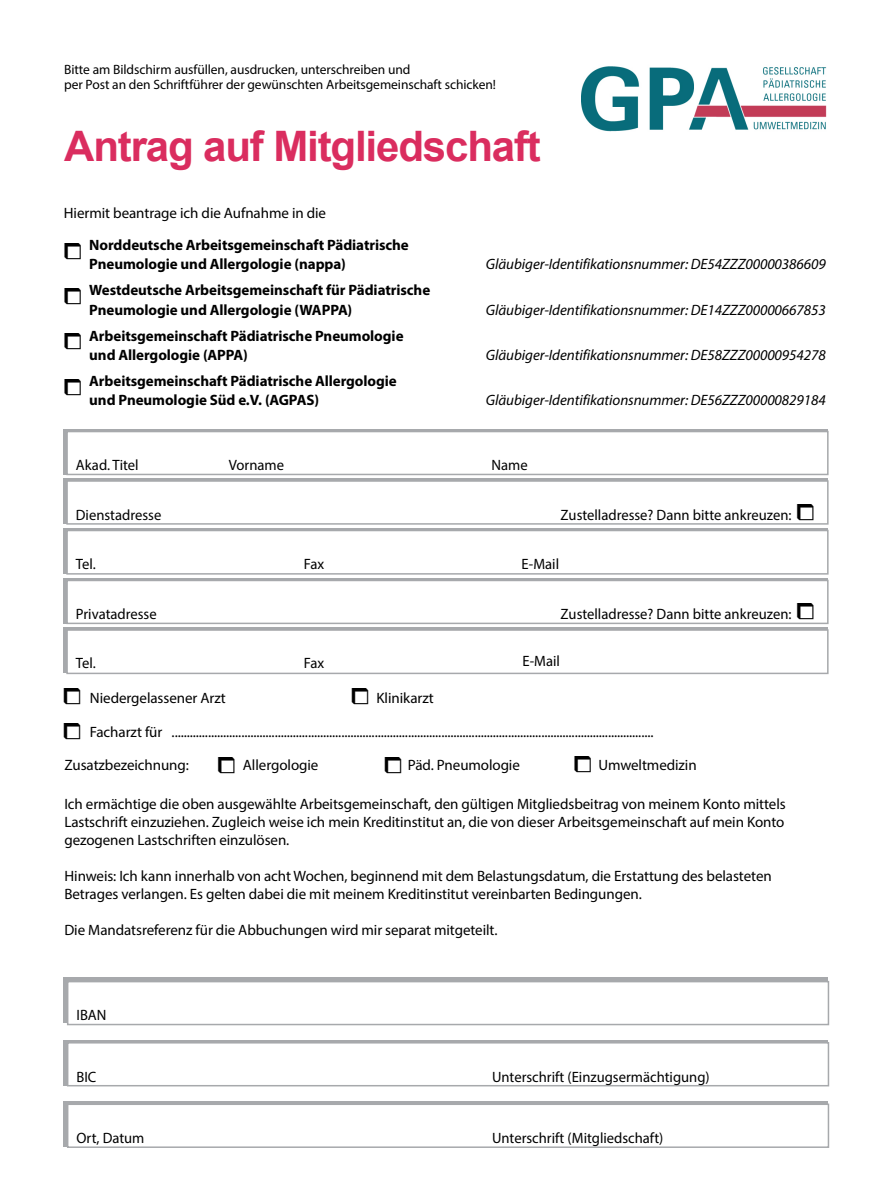
<style>
.page{position:relative;width:893px;height:1191px;background:#fff}
.page>*{position:absolute;margin:0;border:0;box-sizing:border-box;transform-origin:0 0}
.t1{font:700 42px "Arial";letter-spacing:-.025em;color:#da2d5f}
.t2{font:15px/18px "Myriad Pro";letter-spacing:-.005em;color:#000;text-align:justify}
.t3{font:700 15px/19.5px "Myriad Pro";letter-spacing:-.005em;color:#000}
.t4{font:italic 15px "Myriad Pro";letter-spacing:-.005em;color:#000}
.t5{font:13.5px/15px "Myriad Pro";letter-spacing:-.005em;color:#000}
</style>
<div class="page">
<div style="left:63px;top:429px;width:764px;height:45px;background:#a7a9ac"></div>
<div style="left:66px;top:431px;width:763px;height:44px;background:#fff;border:2px solid #a7a9ac"></div>
<div style="left:63px;top:478px;width:764px;height:46px;background:#a7a9ac"></div>
<div style="left:66px;top:480px;width:763px;height:44px;background:#fff;border:2px solid #a7a9ac"></div>
<div style="left:63px;top:528px;width:764px;height:45px;background:#a7a9ac"></div>
<div style="left:66px;top:530px;width:763px;height:44px;background:#fff;border:2px solid #a7a9ac"></div>
<div style="left:63px;top:578px;width:764px;height:45px;background:#a7a9ac"></div>
<div style="left:66px;top:580px;width:763px;height:44px;background:#fff;border:2px solid #a7a9ac"></div>
<div style="left:63px;top:627px;width:764px;height:46px;background:#a7a9ac"></div>
<div style="left:66px;top:629px;width:763px;height:45px;background:#fff;border:2px solid #a7a9ac"></div>
<div style="left:64px;top:977px;width:764px;height:45px;background:#a7a9ac"></div>
<div style="left:67px;top:981px;width:762px;height:44px;background:#fff;border:2px solid #a7a9ac"></div>
<div style="left:64px;top:1101px;width:764px;height:46px;background:#a7a9ac"></div>
<div style="left:67px;top:1103px;width:762px;height:45px;background:#fff;border:2px solid #a7a9ac"></div>
<div style="left:64px;top:1040px;width:764px;height:45px;background:#a7a9ac"></div>
<div style="left:67px;top:1042px;width:762px;height:44px;background:#fff;border:2px solid #a7a9ac"></div>
<img style="left:581px;top:66px;width:246px;height:66px">
<p class="t5" style="left:64px;top:61px;width:433px">Bitte am Bildschirm ausfüllen, ausdrucken, unterschreiben und<br>per Post an den Schriftführer der gewünschten Arbeitsgemeinschaft schicken!</p>
<h1 class="t1" style="left:64px;top:118px;width:478px">Antrag auf Mitgliedschaft</h1>
<p class="t2" style="left:64px;top:203px;width:264px">Hiermit beantrage ich die Aufnahme in die</p>
<p class="t3" style="left:89px;top:234px;width:321px">Norddeutsche Arbeitsgemeinschaft Pädiatrische<br>Pneumologie und Allergologie (nappa)</p>
<p class="t4" style="left:486px;top:255px;width:341px">Gläubiger-Identifikationsnummer: DE54ZZZ00000386609</p>
<p class="t3" style="left:89px;top:280px;width:342px">Westdeutsche Arbeitsgemeinschaft für Pädiatrische<br>Pneumologie und Allergologie (WAPPA)</p>
<p class="t3" style="left:89px;top:325px;width:316px">Arbeitsgemeinschaft Pädiatrische Pneumologie und Allergologie (APPA)</p>
<p class="t3" style="left:89px;top:371px;width:309px">Arbeitsgemeinschaft Pädiatrische Allergologie und Pneumologie Süd e.V. (AGPAS)</p>
<p class="t4" style="left:486px;top:300px;width:341px">Gläubiger-Identifikationsnummer: DE14ZZZ00000667853</p>
<p class="t4" style="left:486px;top:346px;width:341px">Gläubiger-Identifikationsnummer: DE58ZZZ00000954278</p>
<p class="t4" style="left:486px;top:391px;width:341px">Gläubiger-Identifikationsnummer: DE56ZZZ00000829184</p>
<p class="t2" style="left:76px;top:456px;width:64px">Akad. Titel</p>
<p class="t2" style="left:229px;top:456px;width:57px">Vorname</p>
<p class="t2" style="left:491px;top:456px;width:38px">Name</p>
<p class="t2" style="left:76px;top:505px;width:87px">Dienstadresse</p>
<p class="t2" style="left:561px;top:505px;width:232px">Zustelladresse? Dann bitte ankreuzen:</p>
<p class="t2" style="left:76px;top:554px;width:21px">Tel.</p>
<p class="t2" style="left:304px;top:554px;width:22px">Fax</p>
<p class="t2" style="left:522px;top:554px;width:39px">E-Mail</p>
<p class="t2" style="left:76px;top:605px;width:82px">Privatadresse</p>
<p class="t2" style="left:561px;top:605px;width:232px">Zustelladresse? Dann bitte ankreuzen:</p>
<p class="t2" style="left:76px;top:654px;width:21px">Tel.</p>
<p class="t2" style="left:304px;top:654px;width:22px">Fax</p>
<p class="t2" style="left:523px;top:652px;width:39px">E-Mail</p>
<p class="t2" style="left:90px;top:688px;width:137px">Niedergelassener Arzt</p>
<p class="t2" style="left:376px;top:688px;width:59px">Klinikarzt</p>
<p class="t2" style="left:90px;top:722px;width:565px">Facharzt für ...............................................................................................................................................................</p>
<p class="t2" style="left:64px;top:756px;width:126px">Zusatzbezeichnung:</p>
<p class="t2" style="left:243px;top:756px;width:77px">Allergologie</p>
<p class="t2" style="left:408px;top:756px;width:113px">Päd. Pneumologie</p>
<p class="t2" style="left:598px;top:756px;width:100px">Umweltmedizin</p>
<p class="t2" style="left:64px;top:795px;width:723px">Ich ermächtige die oben ausgewählte Arbeitsgemeinschaft, den gültigen Mitgliedsbeitrag von meinem Konto mittels Lastschrift einzuziehen. Zugleich weise ich mein Kreditinstitut an, die von dieser Arbeitsgemeinschaft auf mein Konto gezogenen Lastschriften einzulösen.</p>
<p class="t2" style="left:64px;top:866px;width:709px">Hinweis: Ich kann innerhalb von acht Wochen, beginnend mit dem Belastungsdatum, die Erstattung des belasteten<br>Betrages verlangen. Es gelten dabei die mit meinem Kreditinstitut vereinbarten Bedingungen.</p>
<p class="t2" style="left:64px;top:920px;width:435px">Die Mandatsreferenz für die Abbuchungen wird mir separat mitgeteilt.</p>
<p class="t2" style="left:77px;top:1006px;width:31px">IBAN</p>
<p class="t2" style="left:77px;top:1067px;width:21px">BIC</p>
<p class="t2" style="left:492px;top:1067px;width:219px">Unterschrift (Einzugsermächtigung)</p>
<p class="t2" style="left:77px;top:1128px;width:69px">Ort, Datum</p>
<p class="t2" style="left:492px;top:1128px;width:173px">Unterschrift (Mitgliedschaft)</p>
</div>
